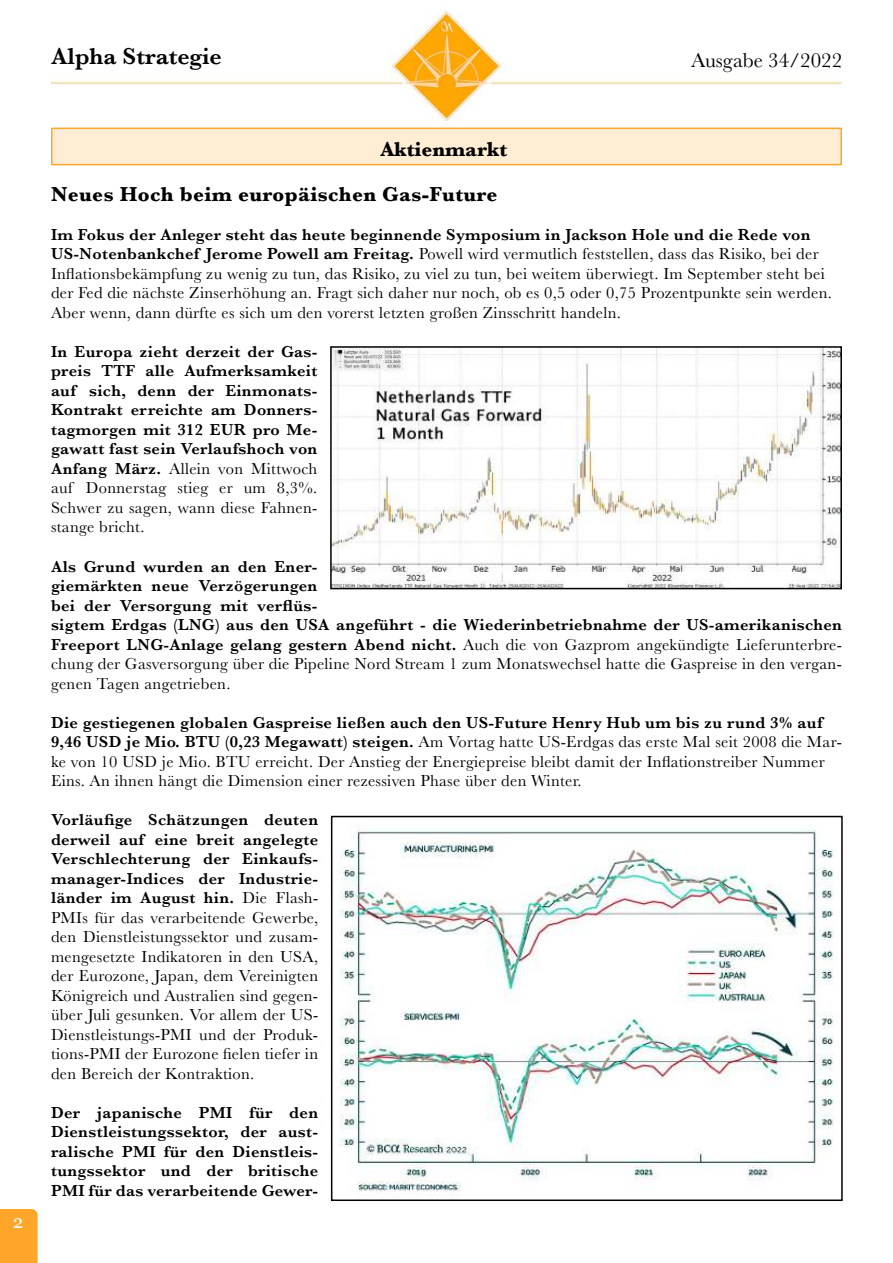
<style>
.page{position:relative;width:893px;height:1263px;background:#fff}
.page>*{position:absolute;margin:0;border:0;box-sizing:border-box;transform-origin:0 0}
.t1{font:600 24px "Baskerville";color:#000}
.t2{font:700 21px "Baskerville";letter-spacing:.02em;color:#000}
.t3{font:21px "Baskerville";color:#000}
.t4{font:700 21px "Baskerville";color:#000}
.t5{font:18px "Georgia";color:#fff}
.t6{font:16.5px/19.5px "Baskerville";letter-spacing:.02em;color:#000}
.t7{font:600 16.5px/19.5px "Baskerville";letter-spacing:.02em;color:#000;text-align:justify}
.s1{font-weight:600}
.s2{font-weight:400}
</style>
<div class="page">
<img style="left:51px;top:10px;width:791px;height:118px">
<div style="left:0;top:1209px;width:38px;height:54px;background:#ffa62a"></div>
<div style="left:13px;top:1215px;width:19px;height:18px;background:#ffa62a"></div>
<div style="left:52px;top:128px;width:789px;height:37px;background:#ffedd4"></div>
<div style="left:51px;top:128px;width:791px;height:37px;border:2px solid #ffa62a"></div>
<img style="left:333px;top:349px;width:506px;height:237px">
<div style="left:330px;top:346px;width:512px;height:243px;border:2px solid #000"></div>
<img style="left:339px;top:828px;width:495px;height:364px">
<div style="left:331px;top:816px;width:512px;height:385px;border:2px solid #000"></div>
<p class="t5" style="left:13px;top:1215px;width:12px">2</p>
<h1 class="t1" style="left:51px;top:46px;width:172px">Alpha Strategie</h1>
<p class="t3" style="left:691px;top:53px;width:152px">Ausgabe 34/2022</p>
<p class="t4" style="left:381px;top:142px;width:128px">Aktienmarkt</p>
<p class="t2" style="left:51px;top:187px;width:448px">Neues Hoch beim europäischen Gas-Future</p>
<p class="t6" style="left:51px;top:225px;width:782px"><span class="s1">Im Fokus der Anleger steht das heute beginnende Symposium in Jackson Hole und die Rede von US-Notenbankchef Jerome Powell am Freitag.</span> Powell wird vermutlich feststellen, dass das Risiko, bei der Inflationsbekämpfung zu wenig zu tun, das Risiko, zu viel zu tun, bei weitem überwiegt. Im September steht bei der Fed die nächste Zinserhöhung an. Fragt sich daher nur noch, ob es 0,5 oder 0,75 Prozentpunkte sein werden.<br>Aber wenn, dann dürfte es sich um den vorerst letzten großen Zinsschritt handeln.</p>
<p class="t7" style="left:51px;top:343px;width:268px">In Europa zieht derzeit der Gas&shy;preis TTF alle Aufmerksamkeit auf sich, denn der Einmonats-Kontrakt erreichte am Donners&shy;tagmorgen mit 312 EUR pro Me&shy;gawatt fast sein Verlaufshoch von Anfang März. <span class="s2">Allein von Mittwoch auf Donnerstag stieg er um 8,3%.<br>Schwer zu sagen, wann diese Fahnen&shy;stange bricht.</span></p>
<p class="t7" style="left:51px;top:558px;width:792px;text-align:left">Als Grund wurden an den Ener-<br>giemärkten neue Verzögerungen<br>bei der Versorgung mit verflüs-<br>sigtem Erdgas (LNG) aus den USA angeführt - die Wiederinbetriebnahme der US-amerikanischen Freeport LNG-Anlage gelang gestern Abend nicht. <span class="s2">Auch die von Gazprom angekündigte Lieferunterbre&shy;chung der Gasversorgung über die Pipeline Nord Stream 1 zum Monatswechsel hatte die Gaspreise in den vergan&shy;genen Tagen angetrieben.</span></p>
<p class="t6" style="left:51px;top:713px;width:792px"><span class="s1">Die gestiegenen globalen Gaspreise ließen auch den US-Future Henry Hub um bis zu rund 3% auf 9,46 USD je Mio. BTU (0,23 Megawatt) steigen.</span> Am Vortag hatte US-Erdgas das erste Mal seit 2008 die Mar&shy;ke von 10 USD je Mio. BTU erreicht. Der Anstieg der Energiepreise bleibt damit der Inflationstreiber Nummer Eins. An ihnen hängt die Dimension einer rezessiven Phase über den Winter.</p>
<p class="t6" style="left:51px;top:810px;width:269px;text-align:justify"><span class="s1">Vorläufige Schätzungen deuten derweil auf eine breit angelegte Verschlechterung der Einkaufs&shy;manager-Indices der Industrie&shy;länder im August hin.</span> Die Flash-PMIs für das verarbeitende Gewerbe, den Dienstleistungssektor und zusam&shy;mengesetzte Indikatoren in den USA, der Eurozone, Japan, dem Vereinigten Königreich und Australien sind gegen&shy;über Juli gesunken. Vor allem der US-Dienstleistungs-PMI und der Produk&shy;tions-PMI der Eurozone fielen tiefer in den Bereich der Kontraktion.</p>
<p class="t7" style="left:51px;top:1104px;width:269px">Der japanische PMI für den Dienstleistungssektor, der aust&shy;ralische PMI für den Dienstleis&shy;tungssektor und der britische PMI für das verarbeitende Gewer-</p>
</div>
